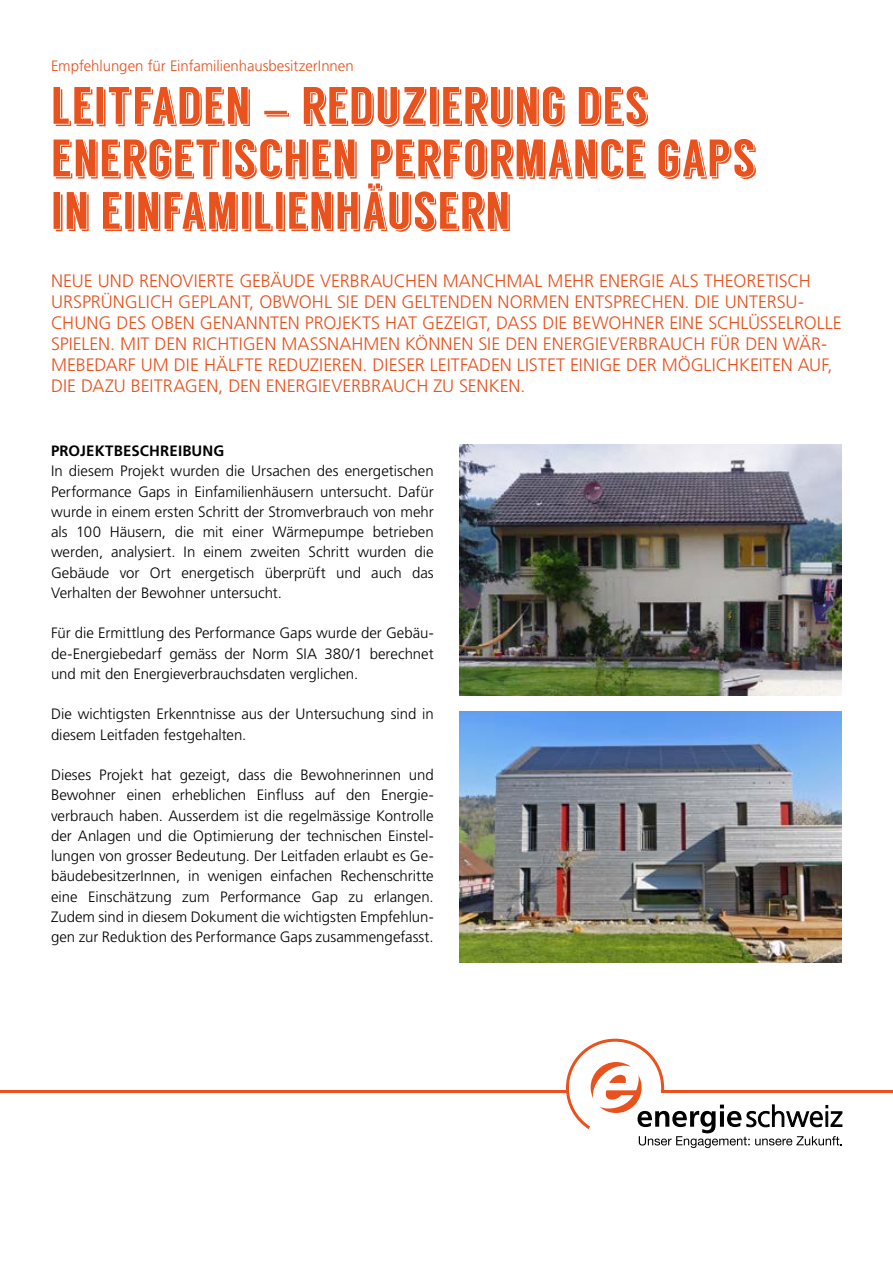
<style>
.page{position:relative;width:893px;height:1263px;background:#fff}
.page>*{position:absolute;margin:0;border:0;box-sizing:border-box;transform-origin:0 0}
.Titelseite_Titel{font:52.5px/52.5px "Langdon";color:#e9511d}
.Lead{font:300 18px/21px "Frutiger LT Std";color:#e9511d}
.Fliesstext{font:300 15px/20.2px "Frutiger LT Std";color:#000;text-align:justify}
.Zielpublikum{font:300 15px "Frutiger LT Std";letter-spacing:-.005em;color:#e9511d}
.Paragraphentitel{font:700 15px "Frutiger LT Std";letter-spacing:.01em;color:#000}
</style>
<div class="page">
<img style="left:459px;top:445px;width:383px;height:251px">
<img style="left:459px;top:711px;width:383px;height:251px">
<hr style="left:0;top:1090px;width:568px;height:3px;background:#e9511d">
<svg style="left:566px;top:1039px;width:327px;height:109px"></svg>
<p class="Zielpublikum" style="left:51px;top:58px;width:304px">Empfehlungen für EinfamilienhausbesitzerInnen</p>
<p class="Titelseite_Titel" style="left:51px;top:80px;width:708px">LEITFADEN — REDUZIERUNG DES<br>ENERGETISCHEN PERFORMANCE GAPS<br>IN EINFAMILIENHÄUSERN</p>
<p class="Lead" style="left:51px;top:271px;width:792px">NEUE UND RENOVIERTE GEBÄUDE VERBRAUCHEN MANCHMAL MEHR ENERGIE ALS THEORETISCH URSPRÜNGLICH GEPLANT, OBWOHL SIE DEN GELTENDEN NORMEN ENTSPRECHEN. DIE UNTERSU-CHUNG DES OBEN GENANNTEN PROJEKTS HAT GEZEIGT, DASS DIE BEWOHNER EINE SCHLÜSSELROLLE SPIELEN. MIT DEN RICHTIGEN MASSNAHMEN KÖNNEN SIE DEN ENERGIEVERBRAUCH FÜR DEN WÄR-MEBEDARF UM DIE HÄLFTE REDUZIEREN. DIESER LEITFADEN LISTET EINIGE DER MÖGLICHKEITEN AUF, DIE DAZU BEITRAGEN, DEN ENERGIEVERBRAUCH ZU SENKEN.</p>
<p class="Paragraphentitel" style="left:51px;top:442px;width:175px">PROJEKTBESCHREIBUNG</p>
<p class="Fliesstext" style="left:51px;top:461px;width:384px">In diesem Projekt wurden die Ursachen des energetischen Performance Gaps in Einfamilienhäusern untersucht. Dafür wurde in einem ersten Schritt der Stromverbrauch von mehr als 100 Häusern, die mit einer Wärmepumpe betrieben werden, analysiert. In einem zweiten Schritt wurden die Gebäude vor Ort energetisch überprüft und auch das Verhalten der Bewohner untersucht.</p>
<p class="Fliesstext" style="left:51px;top:623px;width:384px">Für die Ermittlung des Performance Gaps wurde der Gebäu&shy;de-Energiebedarf gemäss der Norm SIA 380/1 berechnet und mit den Energieverbrauchsdaten verglichen.</p>
<p class="Fliesstext" style="left:51px;top:704px;width:384px">Die wichtigsten Erkenntnisse aus der Untersuchung sind in diesem Leitfaden festgehalten.</p>
<p class="Fliesstext" style="left:51px;top:765px;width:384px">Dieses Projekt hat gezeigt, dass die Bewohnerinnen und Bewohner einen erheblichen Einfluss auf den Energie&shy;verbrauch haben. Ausserdem ist die regelmässige Kontrolle der Anlagen und die Optimierung der technischen Einstel&shy;lungen von grosser Bedeutung. Der Leitfaden erlaubt es Ge&shy;bäudebesitzerInnen, in wenigen einfachen Rechenschritte eine Einschätzung zum Performance Gap zu erlangen.<br>Zudem sind in diesem Dokument die wichtigsten Empfehlun&shy;gen zur Reduktion des Performance Gaps zusammengefasst.</p>
</div>
